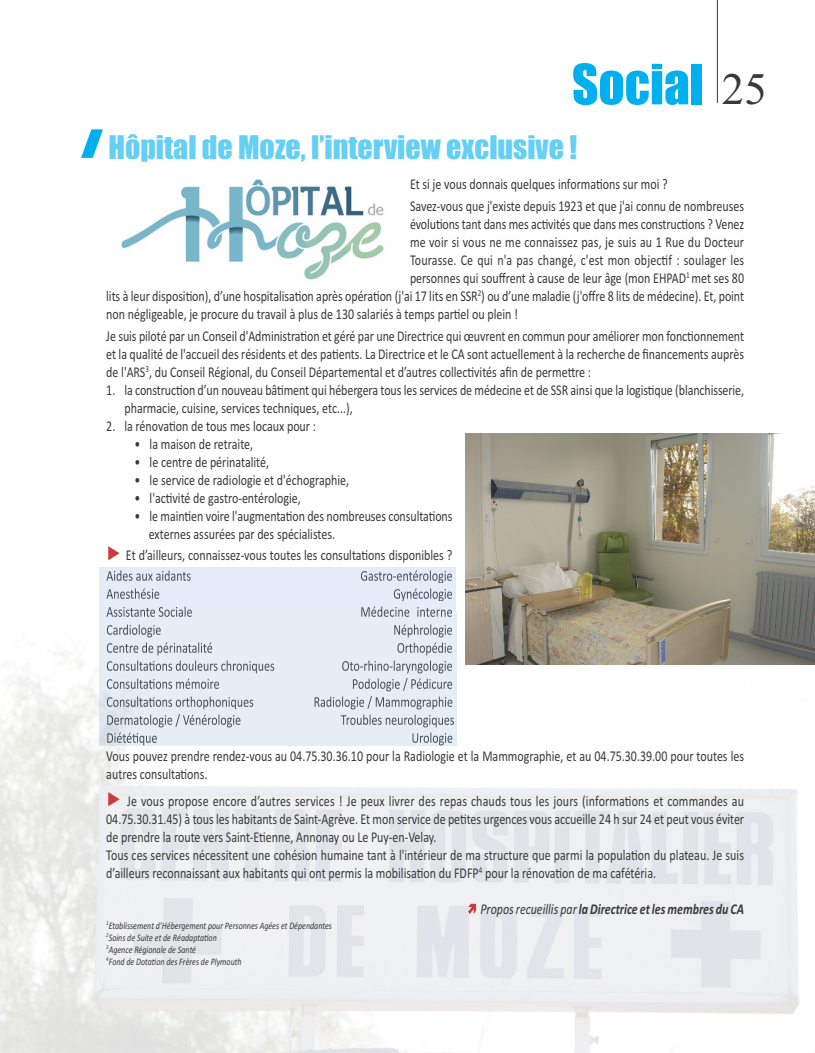
<style>
.page{position:relative;width:815px;height:1053px;background:#fff}
.page>*{position:absolute;margin:0;border:0;box-sizing:border-box;transform-origin:0 0}
.t1{font:51.25px "Impact";color:#00afed}
.t2{font:30px "Impact";color:#66cff4}
.t3{font:15px/18px "Calibri";color:#39383a;scale:.8 1}
.t4{font:italic 700 15px "Calibri";color:#39383a;scale:.8 1}
.t5{font:italic 10px/12px "Calibri";color:#39383a;scale:.8 1}
.s1{font-family:"Times New Roman";font-size:45px;color:#39383a}
.s2{font-family:"Arial";font-size:20px;color:#cc3a3d}
.s3{font-weight:400}
</style>
<div class="page">
<img style="left:0;top:611px;width:815px;height:441px">
<hr style="left:717px;top:0;width:1px;height:103px;background:#39383a">
<svg style="left:81px;top:129px;width:22px;height:29px"></svg>
<img style="left:121px;top:179px;width:263px;height:101px">
<svg style="left:468px;top:903px;width:8px;height:10px"></svg>
<img style="left:465px;top:433px;width:350px;height:231px">
<div style="left:100px;top:567px;width:356px;height:44px;background:#e4ecf7"></div>
<img style="left:100px;top:611px;width:356px;height:134px">
<h1 class="t1" style="left:572px;top:57px;width:197px">Social <span class="s1">25</span></h1>
<h2 class="t2" style="left:108px;top:131px;width:470px">Hôpital de Moze, l’interview exclusive !</h2>
<p class="t3" style="left:410px;top:173px;width:419px;line-height:21.5px">Et si je vous donnais quelques informations sur moi ?<br>Savez-vous que j'existe depuis 1923 et que j'ai connu de nombreuses</p>
<p class="t3" style="left:410px;top:215px;width:419px">évolutions tant dans mes activités que dans mes constructions ? Venez</p>
<p class="t3" style="left:410px;top:233px;width:419px">me voir si vous ne me connaissez pas, je suis au 1 Rue du Docteur</p>
<p class="t3" style="left:410px;top:251px;width:419px">Tourasse. Ce qui n'a pas changé, c'est mon objectif : soulager les</p>
<p class="t3" style="left:410px;top:269px;width:419px">personnes qui souffrent à cause de leur âge (mon EHPAD<sup>1</sup> met ses 80</p>
<p class="t3" style="left:106px;top:287px;width:799px">lits à leur disposition), d’une hospitalisation après opération (j'ai 17 lits en SSR<sup>2</sup>) ou d’une maladie (j'offre 8 lits de médecine). Et, point</p>
<p class="t3" style="left:106px;top:305px;width:516px">non négligeable, je procure du travail à plus de 130 salariés à temps partiel ou plein !</p>
<p class="t3" style="left:106px;top:326px;width:799px;text-align:justify">Je suis piloté par un Conseil d'Administration et géré par une Directrice qui œuvrent en commun pour améliorer mon fonctionnement et la qualité de l'accueil des résidents et des patients. La Directrice et le CA sont actuellement à la recherche de financements auprès de l'ARS<sup>3</sup>, du Conseil Régional, du Conseil Départemental et d’autres collectivités afin de permettre :</p>
<p class="t3" style="left:124px;top:380px;width:776px;text-indent:-18px">1. la construction d’un nouveau bâtiment qui hébergera tous les services de médecine et de SSR ainsi que la logistique (blanchisserie, pharmacie, cuisine, services techniques, etc...),</p>
<p class="t3" style="left:106px;top:416px;width:264px">2. la rénovation de tous mes locaux pour :</p>
<p class="t3" style="left:135px;top:434px;width:150px">• la maison de retraite,</p>
<p class="t3" style="left:135px;top:452px;width:170px">• le centre de périnatalité,</p>
<p class="t3" style="left:135px;top:470px;width:270px">• le service de radiologie et d'échographie,</p>
<p class="t3" style="left:135px;top:488px;width:209px">• l'activité de gastro-entérologie,</p>
<p class="t3" style="left:149px;top:506px;width:381px;text-indent:-14px">• le maintien voire l'augmentation des nombreuses consultations externes assurées par des spécialistes.</p>
<p class="t3" style="left:106px;top:545px;width:434px"><span class="s2">►</span> Et d’ailleurs, connaissez-vous toutes les consultations disponibles ?</p>
<p class="t3" style="left:106px;top:746px;width:799px">Vous pouvez prendre rendez-vous au 04.75.30.36.10 pour la Radiologie et la Mammographie, et au 04.75.30.39.00 pour toutes les autres consultations.</p>
<p class="t3" style="left:106px;top:792px;width:799px"><span class="s2">►</span> Je vous propose encore d’autres services ! Je peux livrer des repas chauds tous les jours (informations et commandes au 04.75.30.31.45) à tous les habitants de Saint-Agrève. Et mon service de petites urgences vous accueille 24 h sur 24 et peut vous éviter de prendre la route vers Saint-Etienne, Annonay ou Le Puy-en-Velay.<br>Tous ces services nécessitent une cohésion humaine tant à l'intérieur de ma structure que parmi la population du plateau. Je suis d’ailleurs reconnaissant aux habitants qui ont permis la mobilisation du FDFP<sup>4</sup> pour la rénovation de ma cafétéria.</p>
<p class="t4" style="left:480px;top:900px;width:331px"><span class="s3">Propos recueillis par</span> la Directrice et les membres du CA</p>
<p class="t5" style="left:106px;top:919px;width:284px"><sup>1</sup>Etablissement d’Hébergement pour Personnes Agées et Dépendantes <sup>2</sup>Soins de Suite et de Réadaptation<br><sup>3</sup>Agence Régionale de Santé<br><sup>4</sup>Fond de Dotation des Frères de Plymouth</p>
</div>
